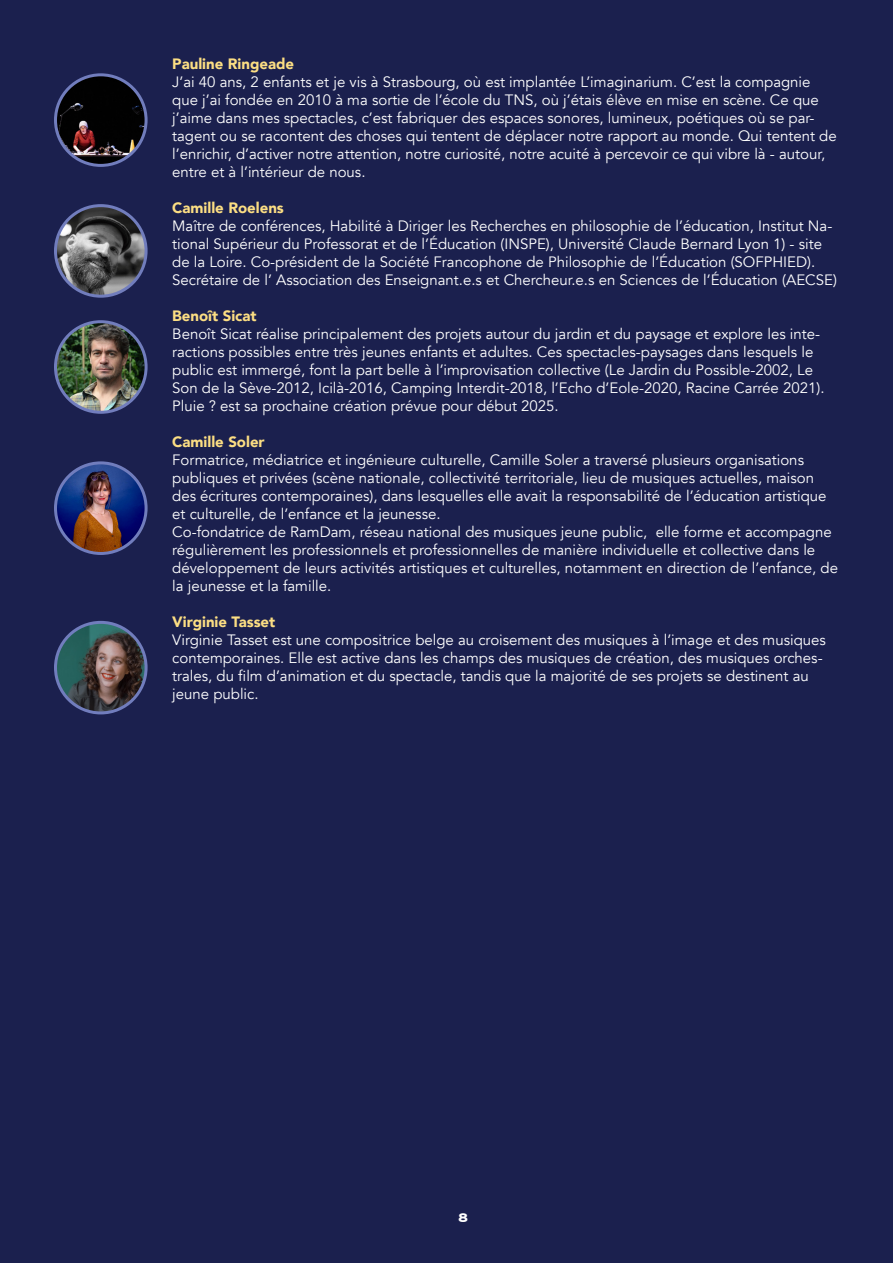
<style>
.page{position:relative;width:893px;height:1263px;background:#1b204e}
.page>*{position:absolute;margin:0;border:0;box-sizing:border-box;transform-origin:0 0}
.t1{font:700 16.5px "Copperplate";color:#fff}
.t2{font:15px/18px "Avenir";color:#fff}
.t3{font:900 15px "Avenir";color:#fcde83}
</style>
<div class="page">
<img style="left:56px;top:75px;width:90px;height:90px;border-radius:44px">
<div style="left:54px;top:73px;width:94px;height:94px;border:3px solid #717dbd;border-radius:50%"></div>
<img style="left:56px;top:206px;width:90px;height:90px;border-radius:45px">
<div style="left:54px;top:204px;width:94px;height:94px;border:3px solid #717dbd;border-radius:50%"></div>
<img style="left:56px;top:322px;width:90px;height:90px;border-radius:45px">
<div style="left:54px;top:320px;width:94px;height:94px;border:3px solid #717dbd;border-radius:50%"></div>
<img style="left:56px;top:622px;width:90px;height:91px;border-radius:45px">
<div style="left:54px;top:621px;width:94px;height:93px;border:3px solid #717dbd;border-radius:50%"></div>
<img style="left:56px;top:463px;width:90px;height:90px;border-radius:45px">
<div style="left:54px;top:461px;width:94px;height:94px;border:3px solid #717dbd;border-radius:50%"></div>
<p class="t3" style="left:172px;top:51px;width:123px">Pauline Ringeade</p>
<p class="t2" style="left:172px;top:73px;width:666px">J’ai 40 ans, 2 enfants et je vis à Strasbourg, où est implantée L’imaginarium. C’est la compagnie que j’ai fondée en 2010 à ma sortie de l’école du TNS, où j’étais élève en mise en scène. Ce que j’aime dans mes spectacles, c’est fabriquer des espaces sonores, lumineux, poétiques où se par&shy;tagent ou se racontent des choses qui tentent de déplacer notre rapport au monde. Qui tentent de l’enrichir, d’activer notre attention, notre curiosité, notre acuité à percevoir ce qui vibre là - autour, entre et à l’intérieur de nous.</p>
<p class="t3" style="left:172px;top:195px;width:113px">Camille Roelens</p>
<p class="t2" style="left:172px;top:217px;width:666px">Maître de conférences, Habilité à Diriger les Recherches en philosophie de l’éducation, Institut Na&shy;tional Supérieur du Professorat et de l’Éducation (INSPE), Université Claude Bernard Lyon 1) - site de la Loire. Co-président de la Société Francophone de Philosophie de l’Éducation (SOFPHIED).<br>Secrétaire de l’ Association des Enseignant.e.s et Chercheur.e.s en Sciences de l’Éducation (AECSE)</p>
<p class="t3" style="left:172px;top:303px;width:86px">Benoît Sicat</p>
<p class="t2" style="left:172px;top:325px;width:654px">Benoît Sicat réalise principalement des projets autour du jardin et du paysage et explore les inte&shy;ractions possibles entre très jeunes enfants et adultes. Ces spectacles-paysages dans lesquels le public est immergé, font la part belle à l’improvisation collective (Le Jardin du Possible-2002, Le Son de la Sève-2012, Icilà-2016, Camping Interdit-2018, l’Echo d’Eole-2020, Racine Carrée 2021).<br>Pluie ? est sa prochaine création prévue pour début 2025.</p>
<p class="t3" style="left:172px;top:429px;width:94px">Camille Soler</p>
<p class="t2" style="left:172px;top:451px;width:656px">Formatrice, médiatrice et ingénieure culturelle, Camille Soler a traversé plusieurs organisations publiques et privées (scène nationale, collectivité territoriale, lieu de musiques actuelles, maison des écritures contemporaines), dans lesquelles elle avait la responsabilité de l’éducation artistique et culturelle, de l’enfance et la jeunesse.</p>
<p class="t2" style="left:172px;top:523px;width:667px">Co-fondatrice de RamDam, réseau national des musiques jeune public, elle forme et accompagne régulièrement les professionnels et professionnelles de manière individuelle et collective dans le développement de leurs activités artistiques et culturelles, notamment en direction de l’enfance, de la jeunesse et la famille.</p>
<p class="t3" style="left:172px;top:609px;width:105px">Virginie Tasset</p>
<p class="t2" style="left:172px;top:631px;width:655px">Virginie Tasset est une compositrice belge au croisement des musiques à l’image et des musiques contemporaines. Elle est active dans les champs des musiques de création, des musiques orches&shy;trales, du film d’animation et du spectacle, tandis que la majorité de ses projets se destinent au jeune public.</p>
<p class="t1" style="left:458px;top:1206px;width:12px">8</p>
</div>
